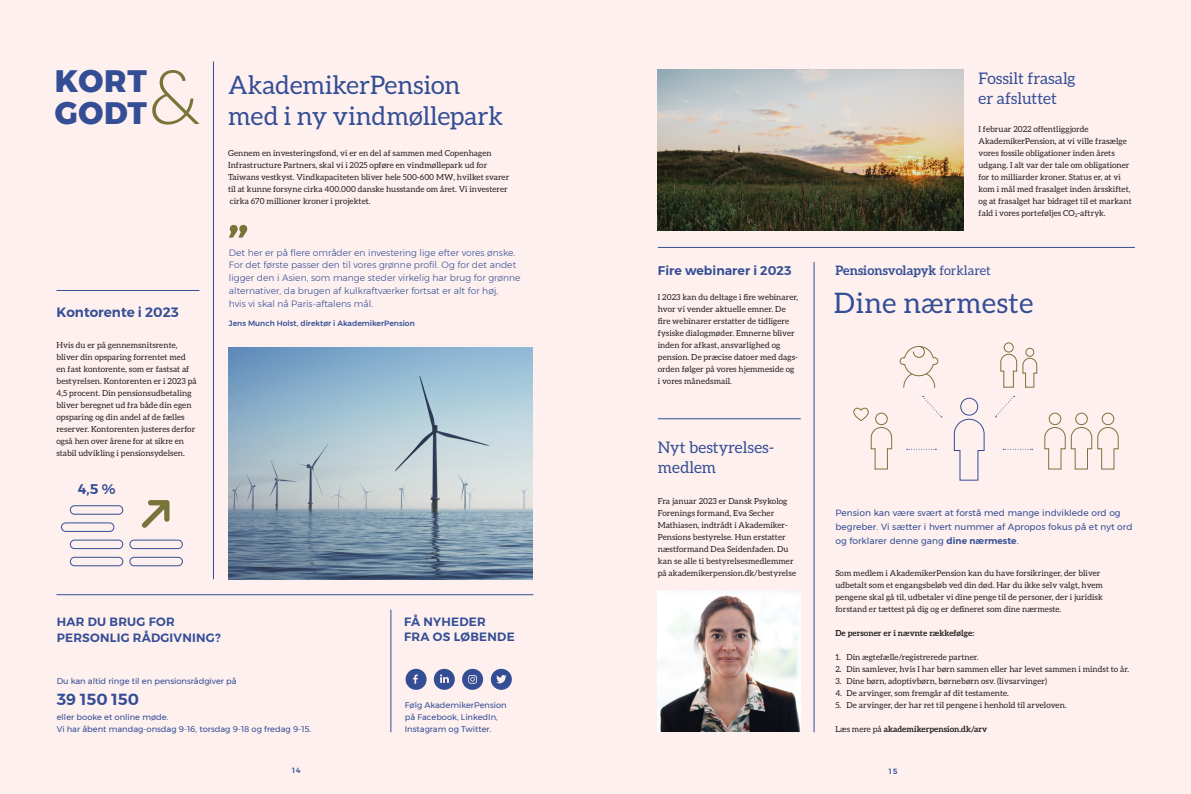
<style>
.page{position:relative;width:1191px;height:794px;background:#fef0ee}
.page>*{position:absolute;margin:0;border:0;box-sizing:border-box;transform-origin:0 0}
.t1{font:300 75.5px "Aleo";color:#78753a}
.t2{font:800 31px "Montserrat";letter-spacing:.02em;color:#344e96}
.t3{font:28.3px "Aleo";letter-spacing:.015em;color:#344e96}
.t4{font:25.5px/31.1px "Aleo";color:#344e96}
.t5{font:16px/20px "Aleo";color:#344e96}
.t6{font:600 16px "Montserrat";color:#344e96}
.Brød{font:600 14px "Montserrat";color:#344e96}
.t7{font:600 13.5px "Montserrat";color:#344e96}
.t8{font:700 13px "Aleo";letter-spacing:.005em;color:#344e96}
.t9{font:600 12.5px "Montserrat";letter-spacing:.005em;color:#344e96}
.t10{font:600 12px/15px "Montserrat";letter-spacing:.02em;color:#344e96}
.Citat{font:300 9.1px/12.7px "Montserrat";letter-spacing:.005em;color:#344e96}
.Manchet{font:9px/14px "Montserrat";letter-spacing:.005em;color:#344e96}
.Brød-2{font:8.3px/12px "Aleo";letter-spacing:.005em;color:#231f20}
.t11{font:8.3px/12px "Montserrat";color:#344e96}
.Brød-3{font:700 8.3px "Aleo";letter-spacing:.005em;color:#231f20}
.Citat-2{font:500 7.6px "Montserrat";letter-spacing:.005em;color:#344e96}
.t12{font:500 7.5px "Montserrat";color:#344e96}
.s1{font-weight:400}
.s2{font-weight:600}
</style>
<div class="page">
<img style="left:658px;top:69px;width:305px;height:162px">
<hr style="left:213px;top:62px;width:1px;height:517px;background:#344e96">
<hr style="left:390px;top:609px;width:1px;height:123px;background:#344e96">
<hr style="left:56px;top:290px;width:143px;height:1px;background:#344e96">
<hr style="left:658px;top:418px;width:143px;height:1px;background:#344e96">
<hr style="left:56px;top:594px;width:477px;height:1px;background:#344e96">
<img style="left:228px;top:348px;width:305px;height:231px">
<img style="left:658px;top:591px;width:143px;height:140px">
<svg style="left:462px;top:669px;width:21px;height:21px"></svg>
<svg style="left:491px;top:669px;width:21px;height:21px"></svg>
<svg style="left:434px;top:669px;width:21px;height:21px"></svg>
<svg style="left:405px;top:669px;width:21px;height:21px"></svg>
<svg style="left:229px;top:225px;width:18px;height:13px"></svg>
<hr style="left:658px;top:247px;width:476px;height:1px;background:#344e96">
<hr style="left:814px;top:262px;width:1px;height:470px;background:#344e96">
<svg style="left:142px;top:500px;width:27px;height:28px"></svg>
<div style="left:61px;top:522px;width:53px;height:10px;border:1px solid #344e96;border-radius:4px"></div>
<div style="left:70px;top:505px;width:53px;height:9px;border:1px solid #344e96;border-radius:4px"></div>
<div style="left:70px;top:540px;width:53px;height:9px;border:1px solid #344e96;border-radius:4px"></div>
<div style="left:70px;top:557px;width:53px;height:9px;border:1px solid #344e96;border-radius:4px"></div>
<div style="left:129px;top:557px;width:54px;height:9px;border:1px solid #344e96;border-radius:4px"></div>
<div style="left:129px;top:540px;width:54px;height:9px;border:1px solid #344e96;border-radius:4px"></div>
<svg style="left:899px;top:346px;width:39px;height:42px"></svg>
<svg style="left:953px;top:397px;width:32px;height:84px"></svg>
<svg style="left:1000px;top:342px;width:37px;height:46px"></svg>
<svg style="left:1044px;top:412px;width:75px;height:58px"></svg>
<svg style="left:853px;top:407px;width:39px;height:63px"></svg>
<svg style="left:906px;top:449px;width:30px;height:1px"></svg>
<svg style="left:1003px;top:449px;width:29px;height:1px"></svg>
<svg style="left:922px;top:396px;width:20px;height:21px"></svg>
<svg style="left:995px;top:396px;width:19px;height:21px"></svg>
<p class="t1" style="left:149px;top:56px;width:54px">&amp;</p>
<p class="t2" style="left:55px;top:56px;width:93px">KORT</p>
<p class="t2" style="left:55px;top:88px;width:93px">GODT</p>
<p class="t4" style="left:228px;top:69px;width:276px">AkademikerPension med i ny vindmøllepark</p>
<p class="t5" style="left:978px;top:68px;width:99px">Fossilt frasalg er afsluttet</p>
<p class="Brød-2" style="left:978px;top:123px;width:155px">I februar 2022 offentliggjorde AkademikerPension, at vi ville frasælge vores fossile obligationer inden årets udgang. I alt var der tale om obligationer for to milliarder kroner. Status er, at vi kom i mål med frasalget inden årsskiftet, og at frasalget har bidraget til et markant fald i vores porteføljes CO<sub>2</sub>-aftryk.</p>
<p class="Brød-2" style="left:228px;top:147px;width:283px">Gennem en investeringsfond, vi er en del af sammen med Copenhagen Infrastructure Partners, skal vi i 2025 opføre en vindmøllepark ud for Taiwans vestkyst. Vindkapaciteten bliver hele 500-600 MW, hvilket svarer til at kunne forsyne cirka 400.000 danske husstande om året. Vi investerer cirka 670 millioner kroner i projektet.</p>
<p class="t7" style="left:56px;top:301px;width:124px">Kontorente i 2023</p>
<p class="Brød-2" style="left:56px;top:339px;width:142px">Hvis du er på gennemsnitsrente, bliver din opsparing forrentet med en fast kontorente, som er fastsat af bestyrelsen. Kontorenten er i 2023 på 4,5 procent. Din pensionsudbetaling bliver beregnet ud fra både din egen opsparing og din andel af de fælles reserver. Kontorenten justeres derfor også hen over årene for at sikre en stabil udvikling i pensionsydelsen.</p>
<p class="Brød" style="left:78px;top:477px;width:39px">4,5 %</p>
<p class="Citat" style="left:229px;top:246px;width:293px">Det her er på flere områder en investering lige efter vores ønske.<br>For det første passer den til vores grønne profil. Og for det andet ligger den i Asien, som mange steder virkelig har brug for grønne alternativer, da brugen af kulkraftværker fortsat er alt for høj,</p>
<p class="Citat" style="left:229px;top:298px;width:146px">hvis vi skal nå Paris-aftalens mål.</p>
<p class="Citat-2" style="left:229px;top:317px;width:187px">Jens Munch Holst, direktør i AkademikerPension</p>
<p class="t10" style="left:57px;top:614px;width:119px">HAR DU BRUG FOR</p>
<p class="t10" style="left:57px;top:630px;width:165px">PERSONLIG RÅDGIVNING?</p>
<p class="t11" style="left:57px;top:675px;width:181px">Du kan altid ringe til en pensionsrådgiver på</p>
<p class="t6" style="left:57px;top:687px;width:84px">39 150 150</p>
<p class="t11" style="left:57px;top:711px;width:256px">eller booke et online møde.<br>Vi har åbent mandag-onsdag 9-16, torsdag 9-18 og fredag 9-15.</p>
<p class="t10" style="left:404px;top:614px;width:112px">FÅ NYHEDER<br>FRA OS LØBENDE</p>
<p class="t11" style="left:405px;top:699px;width:103px">Følg AkademikerPension på Facebook, LinkedIn,<br>Instagram og Twitter.</p>
<p class="t9" style="left:658px;top:261px;width:135px">Fire webinarer i 2023</p>
<p class="Brød-2" style="left:658px;top:291px;width:142px">I 2023 kan du deltage i fire webinarer, hvor vi vender aktuelle emner. De fire webinarer erstatter de tidligere fysiske dialogmøder. Emnerne bliver inden for afkast, ansvarlighed og pension. De præcise datoer med dags&shy;orden følger på vores hjemmeside og i vores månedsmail.</p>
<p class="t5" style="left:658px;top:437px;width:118px">Nyt bestyrelses&shy;medlem</p>
<p class="Brød-2" style="left:658px;top:495px;width:140px">Fra januar 2023 er Dansk Psykolog Forenings formand, Eva Secher Mathiasen, indtrådt i Akademiker-Pensions bestyrelse. Hun erstatter næstformand Dea Seidenfaden. Du kan se alle ti bestyrelsesmedlemmer på akademikerpension.dk/bestyrelse</p>
<p class="t8" style="left:835px;top:263px;width:157px">Pensionsvolapyk <span class="s1">forklaret</span></p>
<p class="t3" style="left:834px;top:287px;width:201px">Dine nærmeste</p>
<p class="Manchet" style="left:835px;top:506px;width:299px">Pension kan være svært at forstå med mange indviklede ord og begreber. Vi sætter i hvert nummer af Apropos fokus på et nyt ord og forklarer denne gang <span class="s2">dine nærmeste</span>.</p>
<p class="Brød-2" style="left:835px;top:567px;width:269px">Som medlem i AkademikerPension kan du have forsikringer, der bliver udbetalt som et engangsbeløb ved din død. Har du ikke selv valgt, hvem pengene skal gå til, udbetaler vi dine penge til de personer, der i juridisk forstand er tættest på dig og er defineret som dine nærmeste.</p>
<p class="Brød-3" style="left:835px;top:628px;width:140px">De personer er i nævnte rækkefølge:</p>
<p class="Brød-2" style="left:835px;top:651px;width:145px">1. Din ægtefælle/registrerede partner.</p>
<p class="Brød-2" style="left:835px;top:663px;width:295px">2. Din samlever, hvis I har børn sammen eller har levet sammen i mindst to år.</p>
<p class="Brød-2" style="left:835px;top:675px;width:213px">3. Dine børn, adoptivbørn, børnebørn osv. (livsarvinger)</p>
<p class="Brød-2" style="left:835px;top:687px;width:175px">4. De arvinger, som fremgår af dit testamente.</p>
<p class="Brød-2" style="left:835px;top:699px;width:233px">5. De arvinger, der har ret til pengene i henhold til arveloven.</p>
<p class="Brød-3" style="left:835px;top:724px;width:153px"><span class="s1">Læs mere på</span> akademikerpension.dk/arv</p>
<p class="t12" style="left:292px;top:764px;width:10px">14</p>
<p class="t12" style="left:889px;top:765px;width:10px">15</p>
</div>
